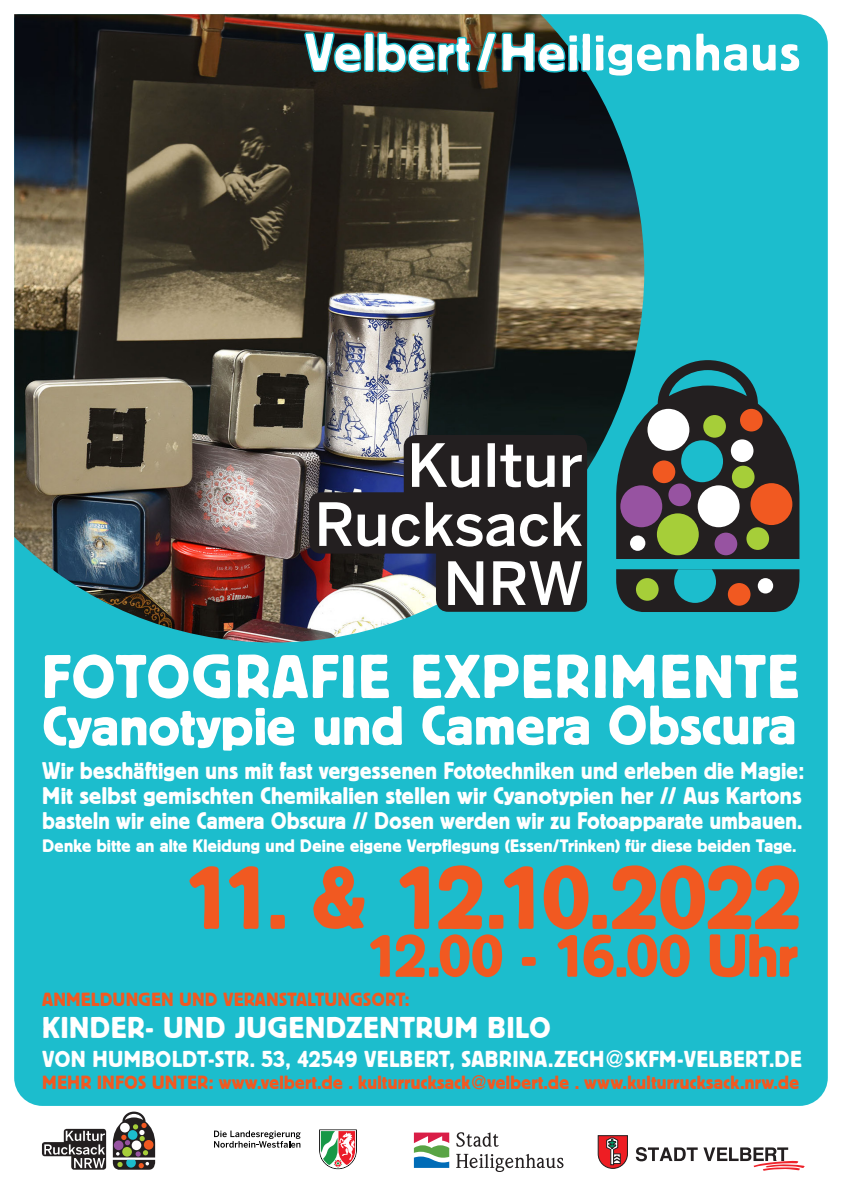
<style>
.page{position:relative;width:842px;height:1191px;background:#fff}
.page>*{position:absolute;margin:0;border:0;box-sizing:border-box;transform-origin:0 0}
.t1{font:90px "Blohm Normal";letter-spacing:-.045em;color:#f15921}
.t2{font:61px "Blohm Normal";letter-spacing:.02em;color:#fff}
.t3{font:60px "Blohm Normal";letter-spacing:-.035em;color:#f15921}
.t4{font:55px "Blohm Normal";letter-spacing:-.015em;color:#fff}
.t5{font:54px "Blohm Normal";letter-spacing:-.005em;color:#fff}
.t6{font:30px "Blohm Normal";letter-spacing:.015em;color:#fff}
.t7{font:24px/25px "Blohm Normal";letter-spacing:-.01em;color:#fff;text-align:justify;scale:.92 1}
.t8{font:23px "Blohm Normal";letter-spacing:.01em;color:#fff;scale:.96 1}
.t9{font:19px "Blohm Normal";letter-spacing:.005em;color:#f15921}
.t10{font:18px "Blohm Normal";letter-spacing:-.005em;color:#fff}
</style>
<div class="page">
<div style="left:14px;top:14px;width:814px;height:1092px;background:#1cbdcd"></div>
<svg style="left:113px;top:1111px;width:42px;height:58px"></svg>
<svg style="left:42px;top:1128px;width:64px;height:41px"></svg>
<svg style="left:456px;top:1132px;width:43px;height:14px"></svg>
<svg style="left:414px;top:1132px;width:35px;height:35px"></svg>
<svg style="left:456px;top:1153px;width:107px;height:19px"></svg>
<svg style="left:636px;top:1147px;width:169px;height:23px"></svg>
<svg style="left:597px;top:1135px;width:31px;height:34px"></svg>
<svg style="left:214px;top:1130px;width:87px;height:17px"></svg>
<svg style="left:319px;top:1129px;width:38px;height:40px"></svg>
<img style="left:14px;top:14px;width:630px;height:628px">
<svg style="left:616px;top:360px;width:183px;height:252px;background:#214e53"></svg>
<div style="left:620px;top:485px;width:42px;height:42px;background:#9753a1;border-radius:50%"></div>
<svg style="left:674px;top:569px;width:42px;height:34px"></svg>
<div style="left:657px;top:513px;width:42px;height:42px;background:#a6ce39;border-radius:50%"></div>
<div style="left:681px;top:440px;width:42px;height:42px;background:#1cbdcd;border-radius:50%"></div>
<div style="left:698px;top:485px;width:42px;height:42px;background:#fff;border-radius:50%"></div>
<div style="left:647px;top:409px;width:42px;height:42px;background:#fff;border-radius:50%"></div>
<div style="left:750px;top:483px;width:42px;height:42px;background:#f15921;border-radius:50%"></div>
<div style="left:728px;top:583px;width:22px;height:22px;background:#f15921;border-radius:50%"></div>
<div style="left:746px;top:527px;width:23px;height:23px;background:#a6ce39;border-radius:50%"></div>
<div style="left:715px;top:532px;width:22px;height:23px;background:#9753a1;border-radius:50%"></div>
<div style="left:740px;top:409px;width:23px;height:22px;background:#f15921;border-radius:50%"></div>
<div style="left:636px;top:578px;width:23px;height:23px;background:#a6ce39;border-radius:50%"></div>
<div style="left:653px;top:460px;width:22px;height:23px;background:#f15921;border-radius:50%"></div>
<div style="left:732px;top:466px;width:22px;height:22px;background:#a6ce39;border-radius:50%"></div>
<div style="left:703px;top:415px;width:23px;height:23px;background:#a6ce39;border-radius:50%"></div>
<div style="left:731px;top:439px;width:22px;height:23px;background:#fff;border-radius:50%"></div>
<div style="left:668px;top:483px;width:23px;height:23px;background:#9753a1;border-radius:50%"></div>
<div style="left:630px;top:535px;width:15px;height:16px;background:#fff;border-radius:50%"></div>
<div style="left:758px;top:578px;width:15px;height:15px;background:#fff;border-radius:50%"></div>
<svg style="left:309px;top:435px;width:278px;height:177px;background:#514d56"></svg>
<svg style="left:412px;top:443px;width:170px;height:44px"></svg>
<svg style="left:319px;top:502px;width:263px;height:44px"></svg>
<svg style="left:448px;top:561px;width:134px;height:44px"></svg>
<svg style="left:303px;top:27px;width:498px;height:57px;background:#257377"></svg>
<h3 class="t5" style="left:305px;top:22px;width:498px">Velbert/Heiligenhaus</h3>
<h2 class="t2" style="left:43px;top:642px;width:758px">FOTOGRAFIE EXPERIMENTE</h2>
<h3 class="t4" style="left:43px;top:694px;width:756px">Cyanotypie und Camera Obscura</h3>
<p class="t7" style="left:43px;top:758px;width:829px">Wir beschäftigen uns mit fast vergessenen Fototechniken und erleben die Magie:<br>Mit selbst gemischten Chemikalien stellen wir Cyanotypien her // Aus Kartons basteln wir eine Camera Obscura // Dosen werden wir zu Fotoapparate umbauen.</p>
<p class="t10" style="left:43px;top:835px;width:755px">Denke bitte an alte Kleidung und Deine eigene Verpflegung (Essen/Trinken) für diese beiden Tage.</p>
<h1 class="t1" style="left:183px;top:846px;width:622px">11. &amp; 12.10.2022</h1>
<h3 class="t3" style="left:366px;top:922px;width:434px">12.00 - 16.00 Uhr</h3>
<p class="t9" style="left:43px;top:989px;width:368px">ANMELDUNGEN UND VERANSTALTUNGSORT:</p>
<p class="t6" style="left:43px;top:1010px;width:510px">KINDER- UND JUGENDZENTRUM BILO</p>
<p class="t8" style="left:43px;top:1045px;width:792px">VON HUMBOLDT-STR. 53, 42549 VELBERT, SABRINA.ZECH@SKFM-VELBERT.DE</p>
<p class="t9" style="left:43px;top:1071px;width:758px">MEHR INFOS UNTER: www.velbert.de . kulturrucksack@velbert.de . www.kulturrucksack.nrw.de</p>
</div>
